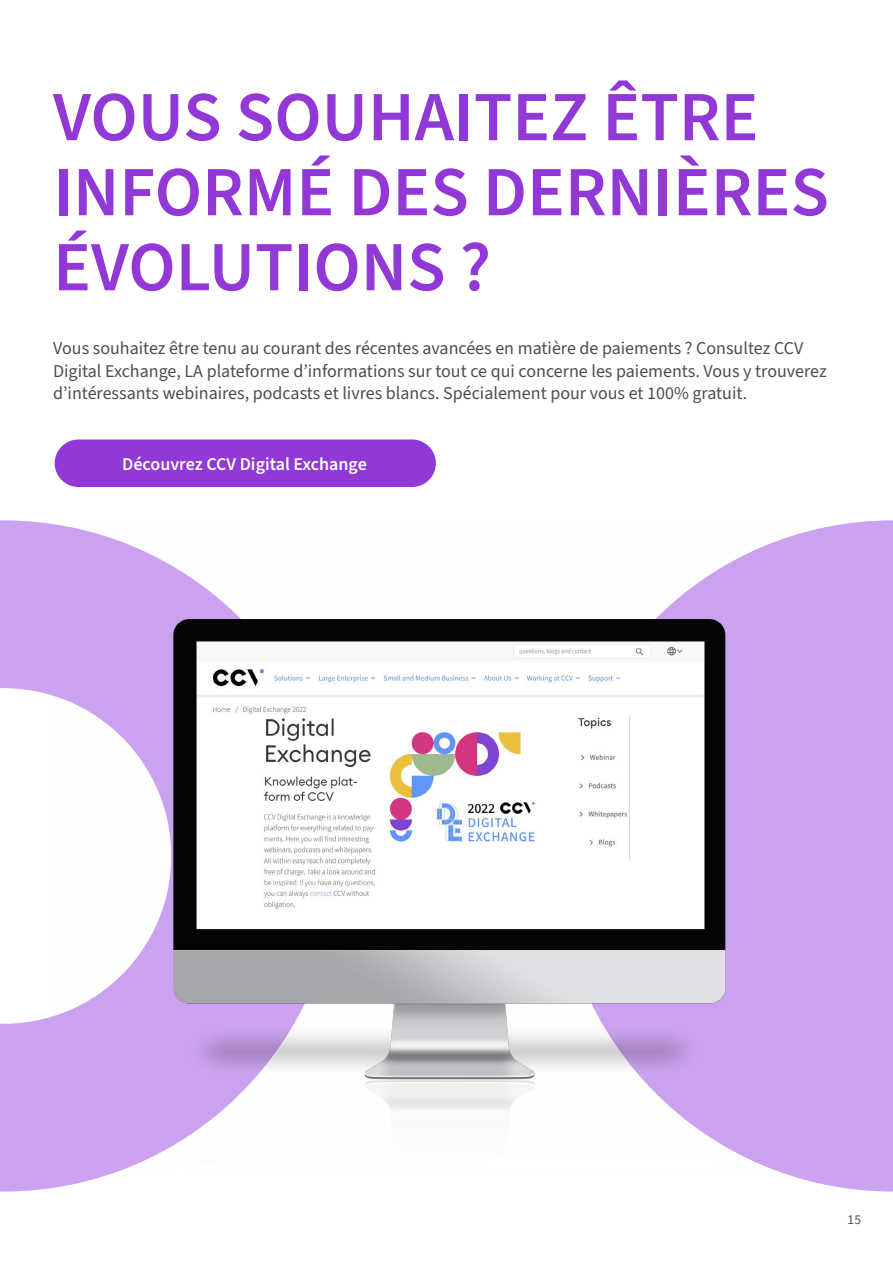
<style>
.page{position:relative;width:893px;height:1263px;background:#fff}
.page>*{position:absolute;margin:0;border:0;box-sizing:border-box;transform-origin:0 0}
.t1{font:600 70.5px/75px "Source Sans 3";color:#9138d6}
.t2{font:18px/22.5px "Source Sans 3";color:#4d4d4d}
.t3{font:600 18px "Source Sans 3";color:#fff}
.t4{font:13.5px "Source Sans 3";color:#515254}
</style>
<div class="page">
<svg style="left:0;top:520px;width:111px;height:671px"></svg>
<div style="left:786px;top:520px;width:107px;height:671px;background:#cca3f0"></div>
<div style="left:55px;top:439px;width:381px;height:48px;background:#9138d6;border-radius:24px"></div>
<img style="left:54px;top:520px;width:786px;height:654px">
<h1 class="t1" style="left:53px;top:82px;width:777px">VOUS SOUHAITEZ ÊTRE<br>INFORMÉ DES DERNIÈRES<br>ÉVOLUTIONS ?</h1>
<p class="t2" style="left:53px;top:337px;width:775px">Vous souhaitez être tenu au courant des récentes avancées en matière de paiements ? Consultez CCV<br>Digital Exchange, LA plateforme d’informations sur tout ce qui concerne les paiements. Vous y trouverez d’intéressants webinaires, podcasts et livres blancs. Spécialement pour vous et 100% gratuit.</p>
<p class="t3" style="left:122px;top:452px;width:246px">Découvrez CCV Digital Exchange</p>
<p class="t4" style="left:848px;top:1210px;width:15px">15</p>
</div>
